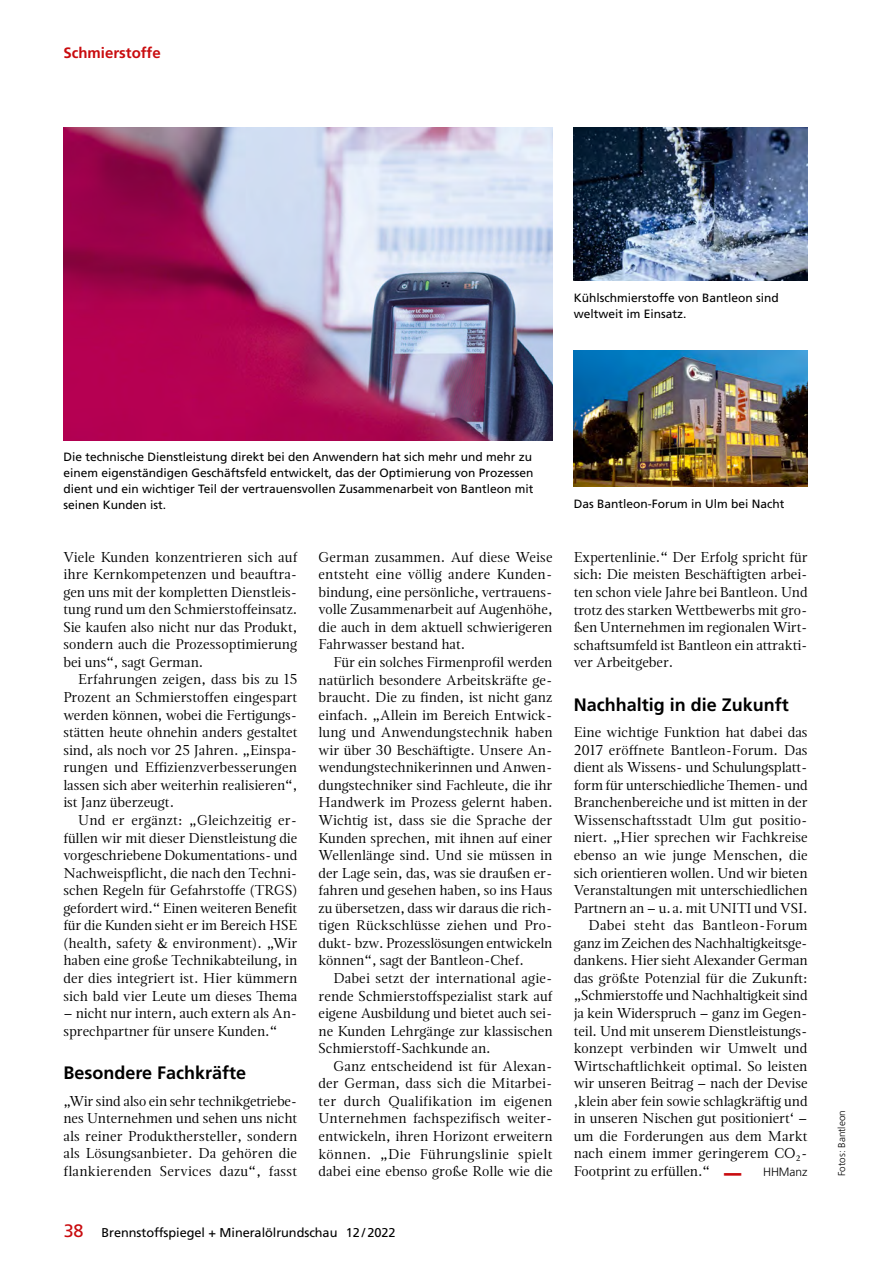
<style>
.page{position:relative;width:893px;height:1263px;background:#fff}
.page>*{position:absolute;margin:0;border:0;box-sizing:border-box;transform-origin:0 0}
.Zwischenhead__1-Zeil{font:700 18px "Frutiger LT Std";color:#000}
.t1{font:700 15px "Frutiger LT Std";color:#c90c0f}
.Basistext___Einzug{font:14.25px/17.5px "Magneta";color:#000;text-align:justify}
.Basistext{font:14.25px/17.5px "Magneta";color:#000;text-align:justify}
.t2{font:12.75px "Frutiger LT Std";letter-spacing:-.005em;color:#000}
.Bildunterschrift{font:12px/15.8px "Frutiger LT Std";color:#000;text-align:justify}
.Basistext___Einzug-2{font:300 12px "Frutiger LT Std";color:#000}
.Das_Interview_führte{font:300 9.9px "Frutiger LT Std";color:#000}
.s1{font-size:18px;color:#c90c0f}
.s2{font-family:"Frutiger LT Std";font-weight:900;font-size:17.25px;color:#c90c0f}
</style>
<div class="page">
<img style="left:574px;top:351px;width:234px;height:136px">
<img style="left:63px;top:128px;width:490px;height:312px">
<img style="left:574px;top:128px;width:234px;height:153px">
<p class="t1" style="left:63px;top:44px;width:99px">Schmierstoffe</p>
<p class="Bildunterschrift" style="left:574px;top:290px;width:207px">Kühlschmierstoffe von Bantleon sind weltweit im Einsatz.</p>
<p class="Bildunterschrift" style="left:63px;top:449px;width:472px">Die technische Dienstleistung direkt bei den Anwendern hat sich mehr und mehr zu einem eigenständigen Geschäftsfeld entwickelt, das der Optimierung von Prozessen dient und ein wichtiger Teil der vertrauensvollen Zusammenarbeit von Bantleon mit seinen Kunden ist.</p>
<p class="Basistext" style="left:63px;top:548px;width:235px">Viele Kunden konzentrieren sich auf ihre Kernkompetenzen und beauftra&shy;gen uns mit der kompletten Dienstleis&shy;tung rund um den Schmierstoffeinsatz.<br>Sie kaufen also nicht nur das Produkt, sondern auch die Prozessoptimierung bei uns“, sagt German.</p>
<p class="Basistext___Einzug" style="left:63px;top:670px;width:235px;text-indent:15px">Erfahrungen zeigen, dass bis zu 15<br>Prozent an Schmierstoffen eingespart werden können, wobei die Fertigungs&shy;stätten heute ohnehin anders gestaltet sind, als noch vor 25 Jahren. „Einspa&shy;rungen und Effizienzverbesserungen lassen sich aber weiterhin realisieren“, ist Janz überzeugt.</p>
<p class="Basistext___Einzug" style="left:63px;top:811px;width:235px;text-indent:15px">Und er ergänzt: „Gleichzeitig er&shy;füllen wir mit dieser Dienstleistung die vorgeschriebene Dokumentations- und Nachweispflicht, die nach den Techni&shy;schen Regeln für Gefahrstoffe (TRGS) gefordert wird.“ Einen weiteren Benefit für die Kunden sieht er im Bereich HSE (health, safety &amp; environment). „Wir haben eine große Technikabteilung, in der dies integriert ist. Hier kümmern sich bald vier Leute um dieses Thema</p>
<p class="Basistext___Einzug" style="left:63px;top:1004px;width:235px">– nicht nur intern, auch extern als An&shy;sprechpartner für unsere Kunden.“</p>
<p class="Zwischenhead__1-Zeil" style="left:63px;top:1062px;width:184px">Besondere Fachkräfte</p>
<p class="Basistext" style="left:63px;top:1092px;width:235px">„Wir sind also ein sehr technikgetriebe&shy;nes Unternehmen und sehen uns nicht als reiner Produkthersteller, sondern als Lösungsanbieter. Da gehören die flankierenden Services dazu“, fasst</p>
<p class="Basistext" style="left:319px;top:548px;width:235px">German zusammen. Auf diese Weise entsteht eine völlig andere Kunden&shy;bindung, eine persönliche, vertrauens&shy;volle Zusammenarbeit auf Augenhöhe, die auch in dem aktuell schwierigeren Fahrwasser bestand hat.</p>
<p class="Basistext___Einzug" style="left:319px;top:653px;width:235px;text-indent:15px">Für ein solches Firmenprofil werden natürlich besondere Arbeitskräfte ge&shy;braucht. Die zu finden, ist nicht ganz einfach. „Allein im Bereich Entwick&shy;lung und Anwendungstechnik haben wir über 30 Beschäftigte. Unsere An&shy;wendungstechnikerinnen und Anwen&shy;dungstechniker sind Fachleute, die ihr Handwerk im Prozess gelernt haben.<br>Wichtig ist, dass sie die Sprache der Kunden sprechen, mit ihnen auf einer Wellenlänge sind. Und sie müssen in der Lage sein, das, was sie draußen er&shy;fahren und gesehen haben, so ins Haus zu übersetzen, dass wir daraus die rich&shy;tigen Rückschlüsse ziehen und Pro&shy;dukt- bzw. Prozesslösungen entwickeln können“, sagt der Bantleon-Chef.</p>
<p class="Basistext___Einzug" style="left:319px;top:969px;width:235px;text-indent:15px">Dabei setzt der international agie&shy;rende Schmierstoffspezialist stark auf eigene Ausbildung und bietet auch sei&shy;ne Kunden Lehrgänge zur klassischen Schmierstoff-Sachkunde an.</p>
<p class="Basistext___Einzug" style="left:319px;top:1057px;width:236px;text-indent:15px">Ganz entscheidend ist für Alexan&shy;der German, dass sich die Mitarbei&shy;ter durch Qualifikation im eigenen Unternehmen fachspezifisch weiter&shy;entwickeln, ihren Horizont erweitern können. „Die Führungslinie spielt dabei eine ebenso große Rolle wie die</p>
<p class="t2" style="left:64px;top:1225px;width:333px"><span class="s1">38</span> Brennstoffspiegel + Mineralölrundschau 12 / 2022</p>
<p class="Bildunterschrift" style="left:574px;top:496px;width:212px">Das Bantleon-Forum in Ulm bei Nacht</p>
<p class="Basistext___Einzug" style="left:574px;top:548px;width:235px">Expertenlinie.“ Der Erfolg spricht für sich: Die meisten Beschäftigten arbei&shy;ten schon viele Jahre bei Bantleon. Und trotz des starken Wettbewerbs mit gro&shy;ßen Unternehmen im regionalen Wirt&shy;schaftsumfeld ist Bantleon ein attrakti&shy;ver Arbeitgeber.</p>
<p class="Zwischenhead__1-Zeil" style="left:574px;top:694px;width:217px">Nachhaltig in die Zukunft</p>
<p class="Basistext" style="left:574px;top:723px;width:235px">Eine wichtige Funktion hat dabei das 2017 eröffnete Bantleon-Forum. Das dient als Wissens- und Schulungsplatt&shy;form für unterschiedliche Themen- und Branchenbereiche und ist mitten in der Wissenschaftsstadt Ulm gut positio&shy;niert. „Hier sprechen wir Fachkreise ebenso an wie junge Menschen, die sich orientieren wollen. Und wir bieten Veranstaltungen mit unterschiedlichen Partnern an – u. a. mit UNITI und VSI.</p>
<p class="Basistext___Einzug" style="left:574px;top:916px;width:235px;text-indent:15px">Dabei steht das Bantleon-Forum ganz im Zeichen des Nachhaltigkeitsge&shy;dankens. Hier sieht Alexander German das größte Potenzial für die Zukunft: „Schmierstoffe und Nachhaltigkeit sind ja kein Widerspruch – ganz im Gegen&shy;teil. Und mit unserem Dienstleistungs&shy;konzept verbinden wir Umwelt und Wirtschaftlichkeit optimal. So leisten wir unseren Beitrag – nach der Devise ‚klein aber fein sowie schlagkräftig und in unseren Nischen gut positioniert‘ – um die Forderungen aus dem Markt nach einem immer geringerem CO2- Footprint zu erfüllen.“ <span class="s2">—</span></p>
<p class="Basistext___Einzug-2" style="left:763px;top:1165px;width:46px">HHManz</p>
<p class="Das_Interview_führte" style="left:836px;top:1176px;width:67px;rotate:-90deg">Fotos: Bantleon</p>
</div>
